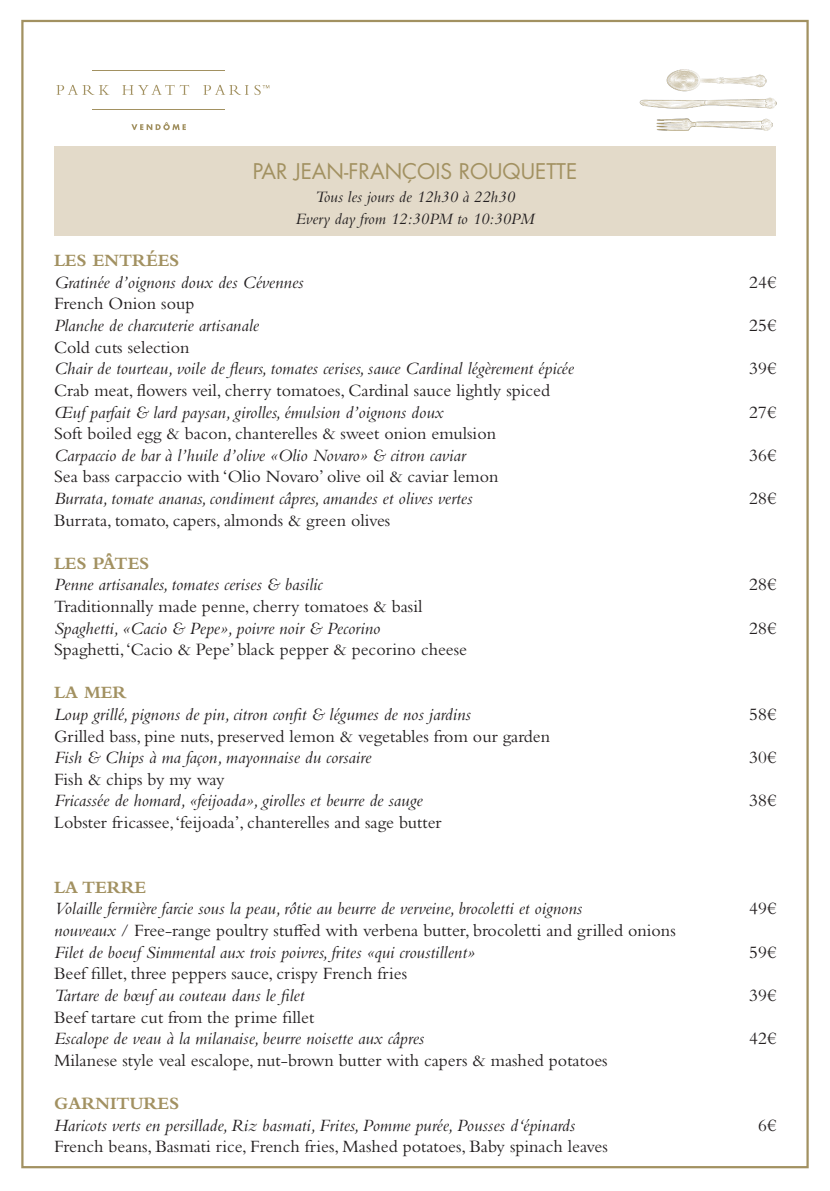
<style>
.page{position:relative;width:830px;height:1191px;background:#fff}
.page>*{position:absolute;margin:0;border:0;box-sizing:border-box;transform-origin:0 0}
.t1{font:21px "Futura Std";color:#a29161}
.t2{font:italic 18px "Bembo Std";color:#231f20}
.t3{font:18px "Bembo Std";color:#231f20}
.Titres_Gold{font:700 18px "Bembo Std";color:#a29161}
.Titres_Marrons{font:700 18px "Bembo Std";color:#a29161}
.t4{font:italic 16.5px "Bembo Std";color:#231f20}
.s1{font-style:italic}
</style>
<div class="page">
<svg style="left:131px;top:122px;width:55px;height:8px"></svg>
<svg style="left:56px;top:85px;width:53px;height:10px"></svg>
<svg style="left:122px;top:85px;width:67px;height:10px"></svg>
<svg style="left:203px;top:85px;width:45px;height:10px"></svg>
<svg style="left:254px;top:85px;width:15px;height:10px"></svg>
<hr style="left:92px;top:70px;width:133px;height:1px;background:#a29161">
<hr style="left:92px;top:109px;width:133px;height:1px;background:#a29161">
<div style="left:54px;top:147px;width:721px;height:89px;background:#e3dac9"></div>
<img style="left:580px;top:19px;width:229px;height:188px">
<p class="t1" style="left:252px;top:158px;width:326px">PAR JEAN-FRANÇOIS ROUQUETTE</p>
<p class="t4" style="left:315px;top:187px;width:201px">Tous les jours de 12h30 à 22h30</p>
<p class="t4" style="left:295px;top:209px;width:240px">Every day from 12:30PM to 10:30PM</p>
<p class="Titres_Gold" style="left:54px;top:250px;width:127px">LES ENTRÉES</p>
<p class="t2" style="left:54px;top:272px;width:251px">Gratinée d’oignons doux des Cévennes</p>
<p class="t3" style="left:54px;top:293px;width:142px">French Onion soup</p>
<p class="t2" style="left:54px;top:315px;width:206px">Planche de charcuterie artisanale</p>
<p class="t3" style="left:54px;top:336px;width:137px">Cold cuts selection</p>
<p class="t2" style="left:54px;top:358px;width:521px">Chair de tourteau, voile de fleurs, tomates cerises, sauce Cardinal légèrement épicée</p>
<p class="t3" style="left:54px;top:380px;width:497px">Crab meat, flowers veil, cherry tomatoes, Cardinal sauce lightly spiced</p>
<p class="t2" style="left:54px;top:401px;width:391px">Œuf parfait &amp; lard paysan, girolles, émulsion d’oignons doux</p>
<p class="t3" style="left:54px;top:423px;width:443px">Soft boiled egg &amp; bacon, chanterelles &amp; sweet onion emulsion</p>
<p class="t2" style="left:54px;top:444px;width:413px">Carpaccio de bar à l’huile d’olive «Olio Novaro» &amp; citron caviar</p>
<p class="t3" style="left:54px;top:466px;width:446px">Sea bass carpaccio with ‘Olio Novaro’ olive oil &amp; caviar lemon</p>
<p class="t2" style="left:54px;top:488px;width:420px">Burrata, tomate ananas, condiment câpres, amandes et olives vertes</p>
<p class="t3" style="left:54px;top:509px;width:337px">Burrata, tomato, capers, almonds &amp; green olives</p>
<p class="Titres_Gold" style="left:54px;top:553px;width:97px">LES PÂTES</p>
<p class="t2" style="left:54px;top:574px;width:270px">Penne artisanales, tomates cerises &amp; basilic</p>
<p class="t3" style="left:54px;top:596px;width:369px">Traditionnally made penne, cherry tomatoes &amp; basil</p>
<p class="t2" style="left:54px;top:617px;width:327px">Spaghetti, «Cacio &amp; Pepe», poivre noir &amp; Pecorino</p>
<p class="t3" style="left:54px;top:639px;width:414px">Spaghetti, ‘Cacio &amp; Pepe’ black pepper &amp; pecorino cheese</p>
<p class="Titres_Marrons" style="left:54px;top:682px;width:74px">LA MER</p>
<p class="t2" style="left:54px;top:704px;width:418px">Loup grillé, pignons de pin, citron confit &amp; légumes de nos jardins</p>
<p class="t3" style="left:54px;top:725px;width:497px">Grilled bass, pine nuts, preserved lemon &amp; vegetables from our garden</p>
<p class="t2" style="left:54px;top:747px;width:318px">Fish &amp; Chips à ma façon, mayonnaise du corsaire</p>
<p class="t3" style="left:54px;top:768px;width:172px">Fish &amp; chips by my way</p>
<p class="t2" style="left:54px;top:790px;width:370px">Fricassée de homard, «feijoada», girolles et beurre de sauge</p>
<p class="t3" style="left:54px;top:812px;width:389px">Lobster fricassee, ‘feijoada’, chanterelles and sage butter</p>
<p class="Titres_Gold" style="left:54px;top:877px;width:94px">LA TERRE</p>
<p class="t2" style="left:54px;top:898px;width:529px">Volaille fermière farcie sous la peau, rôtie au beurre de verveine, brocoletti et oignons</p>
<p class="t3" style="left:54px;top:920px;width:623px"><span class="s1">nouveaux</span> / Free-range poultry stuffed with verbena butter, brocoletti and grilled onions</p>
<p class="t2" style="left:54px;top:941px;width:422px">Filet de boeuf Simmental aux trois poivres, frites «qui croustillent»</p>
<p class="t3" style="left:54px;top:963px;width:354px">Beef fillet, three peppers sauce, crispy French fries</p>
<p class="t2" style="left:54px;top:984px;width:252px">Tartare de bœuf au couteau dans le filet</p>
<p class="t3" style="left:54px;top:1006px;width:261px">Beef tartare cut from the prime fillet</p>
<p class="t2" style="left:54px;top:1028px;width:371px">Escalope de veau à la milanaise, beurre noisette aux câpres</p>
<p class="t3" style="left:54px;top:1049px;width:555px">Milanese style veal escalope, nut-brown butter with capers &amp; mashed potatoes</p>
<p class="Titres_Gold" style="left:54px;top:1093px;width:127px">GARNITURES</p>
<p class="t2" style="left:54px;top:1114px;width:522px">Haricots verts en persillade, Riz basmati, Frites, Pomme purée, Pousses d‘épinards</p>
<p class="t3" style="left:54px;top:1136px;width:555px">French beans, Basmati rice, French fries, Mashed potatoes, Baby spinach leaves</p>
<p class="t3" style="left:748px;top:272px;width:28px">24€</p>
<p class="t3" style="left:748px;top:315px;width:28px">25€</p>
<p class="t3" style="left:748px;top:358px;width:28px">39€</p>
<p class="t3" style="left:748px;top:401px;width:28px">27€</p>
<p class="t3" style="left:748px;top:444px;width:28px">36€</p>
<p class="t3" style="left:748px;top:488px;width:28px">28€</p>
<p class="t3" style="left:748px;top:574px;width:28px">28€</p>
<p class="t3" style="left:748px;top:617px;width:28px">28€</p>
<p class="t3" style="left:748px;top:704px;width:28px">58€</p>
<p class="t3" style="left:748px;top:747px;width:28px">30€</p>
<p class="t3" style="left:748px;top:790px;width:28px">38€</p>
<p class="t3" style="left:748px;top:898px;width:28px">49€</p>
<p class="t3" style="left:748px;top:941px;width:28px">59€</p>
<p class="t3" style="left:748px;top:984px;width:28px">39€</p>
<p class="t3" style="left:748px;top:1028px;width:28px">42€</p>
<p class="t3" style="left:757px;top:1114px;width:19px">6€</p>
</div>
